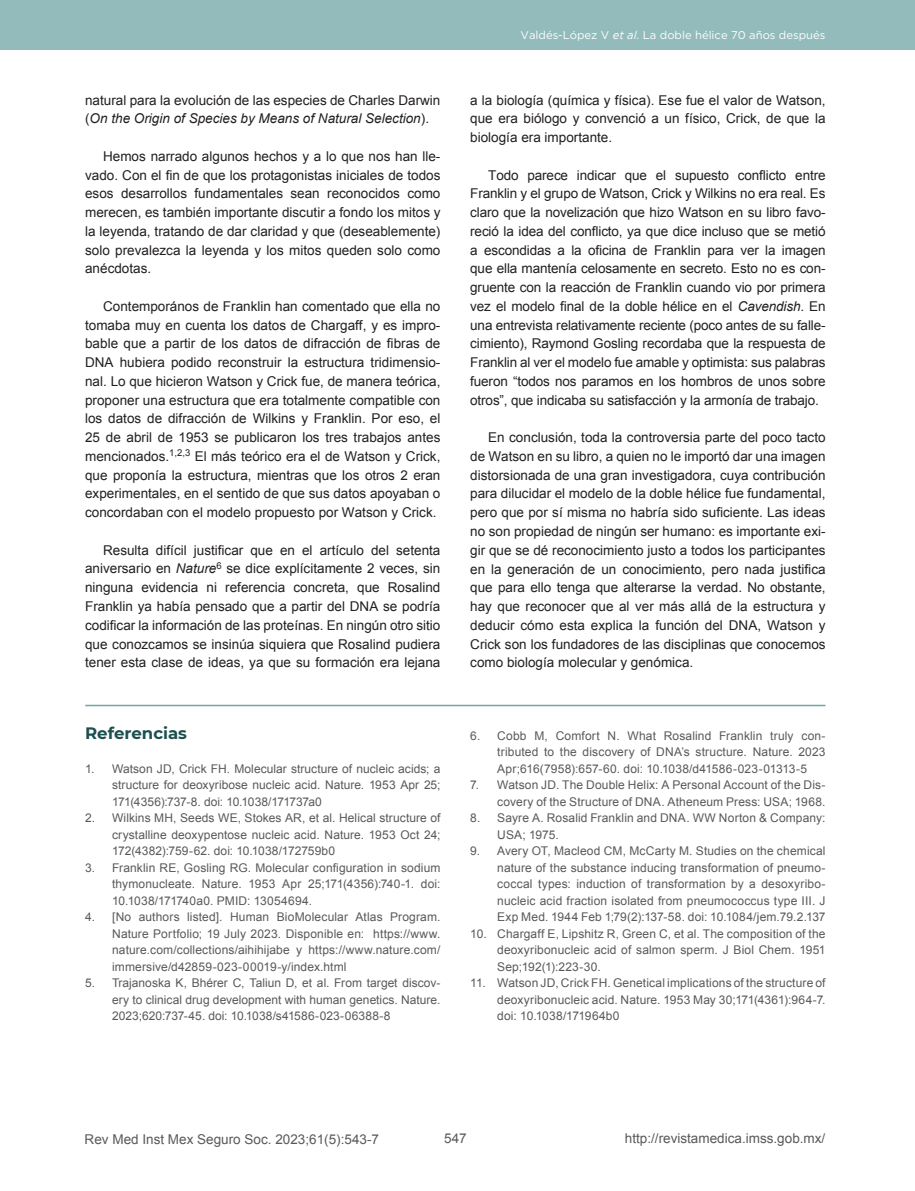
<style>
.page{position:relative;width:915px;height:1191px;background:#fff}
.page>*{position:absolute;margin:0;border:0;box-sizing:border-box;transform-origin:0 0}
.t1{font:700 16.5px "Montserrat";color:#1c4f4f}
.t2{font:13.5px/18.8px "Arial";color:#231f20;text-align:justify}
.t3{font:13.5px "Arial";color:#58595b}
.t4{font:12px/16.5px "Arial";letter-spacing:.01em;color:#58595b;text-align:justify}
.t5{font:11.25px "Gotham";color:#fff}
.s1{font-style:italic}
</style>
<div class="page">
<div style="left:0;top:0;width:914px;height:50px;background:#93bbbb"></div>
<hr style="left:85px;top:704px;width:740px;height:2px;background:#70a6a6">
<p class="t2" style="left:85px;top:91px;width:357px">natural para la evolución de las especies de Charles Darwin (<span class="s1">On the Origin of Species by Means of Natural Selection</span>).</p>
<p class="t2" style="left:85px;top:147px;width:357px;text-indent:18px">Hemos narrado algunos hechos y a lo que nos han lle&shy;vado. Con el fin de que los protagonistas iniciales de todos esos desarrollos fundamentales sean reconocidos como merecen, es también importante discutir a fondo los mitos y la leyenda, tratando de dar claridad y que (deseablemente) solo prevalezca la leyenda y los mitos queden solo como anécdotas.</p>
<p class="t2" style="left:85px;top:297px;width:357px;text-indent:18px">Contemporános de Franklin han comentado que ella no tomaba muy en cuenta los datos de Chargaff, y es impro&shy;bable que a partir de los datos de difracción de fibras de DNA hubiera podido reconstruir la estructura tridimensio&shy;nal. Lo que hicieron Watson y Crick fue, de manera teórica, proponer una estructura que era totalmente compatible con los datos de difracción de Wilkins y Franklin. Por eso, el 25 de abril de 1953 se publicaron los tres trabajos antes mencionados.<sup>1,2,3</sup> El más teórico era el de Watson y Crick, que proponía la estructura, mientras que los otros 2 eran experimentales, en el sentido de que sus datos apoyaban o concordaban con el modelo propuesto por Watson y Crick.</p>
<p class="t2" style="left:85px;top:541px;width:357px;text-indent:18px">Resulta difícil justificar que en el artículo del setenta aniversario en <span class="s1">Nature</span><sup>6</sup> se dice explícitamente 2 veces, sin ninguna evidencia ni referencia concreta, que Rosalind Franklin ya había pensado que a partir del DNA se podría codificar la información de las proteínas. En ningún otro sitio que conozcamos se insinúa siquiera que Rosalind pudiera tener esta clase de ideas, ya que su formación era lejana</p>
<p class="t1" style="left:85px;top:721px;width:103px">Referencias</p>
<p class="t4" style="left:112px;top:760px;width:330px;text-indent:-27px">1. Watson JD, Crick FH. Molecular structure of nucleic acids; a structure for deoxyribose nucleic acid. Nature. 1953 Apr 25; 171(4356):737-8. doi: 10.1038/171737a0</p>
<p class="t4" style="left:112px;top:809px;width:330px;text-indent:-27px">2. Wilkins MH, Seeds WE, Stokes AR, et al. Helical structure of crystalline deoxypentose nucleic acid. Nature. 1953 Oct 24; 172(4382):759-62. doi: 10.1038/172759b0</p>
<p class="t4" style="left:112px;top:859px;width:330px;text-indent:-27px">3. Franklin RE, Gosling RG. Molecular configuration in sodium thymonucleate. Nature. 1953 Apr 25;171(4356):740-1. doi:<br>10.1038/171740a0. PMID: 13054694.</p>
<p class="t4" style="left:112px;top:908px;width:330px;text-indent:-27px">4. [No authors listed]. Human BioMolecular Atlas Program.<br>Nature Portfolio; 19 July 2023. Disponible en: https://www. nature.com/collections/aihihijabe y https://www.nature.com/ immersive/d42859-023-00019-y/index.html</p>
<p class="t4" style="left:112px;top:974px;width:330px;text-indent:-27px">5. Trajanoska K, Bhérer C, Taliun D, et al. From target discov&shy;ery to clinical drug development with human genetics. Nature.<br>2023;620:737-45. doi: 10.1038/s41586-023-06388-8</p>
<p class="t5" style="left:520px;top:28px;width:306px">Valdés-López V <span class="s1">et al.</span> La doble hélice 70 años después</p>
<p class="t2" style="left:470px;top:91px;width:357px">a la biología (química y física). Ese fue el valor de Watson, que era biólogo y convenció a un físico, Crick, de que la biología era importante.</p>
<p class="t2" style="left:470px;top:166px;width:357px;text-indent:18px">Todo parece indicar que el supuesto conflicto entre Franklin y el grupo de Watson, Crick y Wilkins no era real. Es claro que la novelización que hizo Watson en su libro favo&shy;reció la idea del conflicto, ya que dice incluso que se metió a escondidas a la oficina de Franklin para ver la imagen que ella mantenía celosamente en secreto. Esto no es con&shy;gruente con la reacción de Franklin cuando vio por primera vez el modelo final de la doble hélice en el <span class="s1">Cavendish</span>. En una entrevista relativamente reciente (poco antes de su falle&shy;cimiento), Raymond Gosling recordaba que la respuesta de Franklin al ver el modelo fue amable y optimista: sus palabras fueron “todos nos paramos en los hombros de unos sobre otros”, que indicaba su satisfacción y la armonía de trabajo.</p>
<p class="t2" style="left:470px;top:428px;width:357px;text-indent:18px">En conclusión, toda la controversia parte del poco tacto de Watson en su libro, a quien no le importó dar una imagen distorsionada de una gran investigadora, cuya contribución para dilucidar el modelo de la doble hélice fue fundamental, pero que por sí misma no habría sido suficiente. Las ideas no son propiedad de ningún ser humano: es importante exi&shy;gir que se dé reconocimiento justo a todos los participantes en la generación de un conocimiento, pero nada justifica que para ello tenga que alterarse la verdad. No obstante, hay que reconocer que al ver más allá de la estructura y deducir cómo esta explica la función del DNA, Watson y Crick son los fundadores de las disciplinas que conocemos como biología molecular y genómica.</p>
<p class="t4" style="left:497px;top:727px;width:330px;text-indent:-27px">6. Cobb M, Comfort N. What Rosalind Franklin truly con&shy;tributed to the discovery of DNA’s structure. Nature. 2023<br>Apr;616(7958):657-60. doi: 10.1038/d41586-023-01313-5</p>
<p class="t4" style="left:470px;top:777px;width:357px;text-align:right">7. Watson JD. The Double Helix: A Personal Account of the Dis&shy;covery of the Structure of DNA. Atheneum Press: USA; 1968.</p>
<p class="t4" style="left:497px;top:810px;width:330px;text-indent:-27px">8. Sayre A. Rosalid Franklin and DNA. WW Norton &amp; Company:<br>USA; 1975.</p>
<p class="t4" style="left:497px;top:843px;width:330px;text-indent:-27px">9. Avery OT, Macleod CM, McCarty M. Studies on the chemical nature of the substance inducing transformation of pneumo&shy;coccal types: induction of transformation by a desoxyribo&shy;nucleic acid fraction isolated from pneumococcus type III. J Exp Med. 1944 Feb 1;79(2):137-58. doi: 10.1084/jem.79.2.137</p>
<p class="t4" style="left:497px;top:925px;width:330px;text-indent:-27px">10. Chargaff E, Lipshitz R, Green C, et al. The composition of the deoxyribonucleic acid of salmon sperm. J Biol Chem. 1951<br>Sep;192(1):223-30.</p>
<p class="t4" style="left:497px;top:975px;width:330px;text-indent:-27px">11. Watson JD, Crick FH. Genetical implications of the structure of deoxyribonucleic acid. Nature. 1953 May 30;171(4361):964-7. doi: 10.1038/171964b0</p>
<p class="t3" style="left:85px;top:1130px;width:296px">Rev Med Inst Mex Seguro Soc. 2023;61(5):543-7</p>
<p class="t3" style="left:444px;top:1129px;width:24px">547</p>
<p class="t3" style="left:624px;top:1129px;width:202px">http://revistamedica.imss.gob.mx/</p>
</div>
